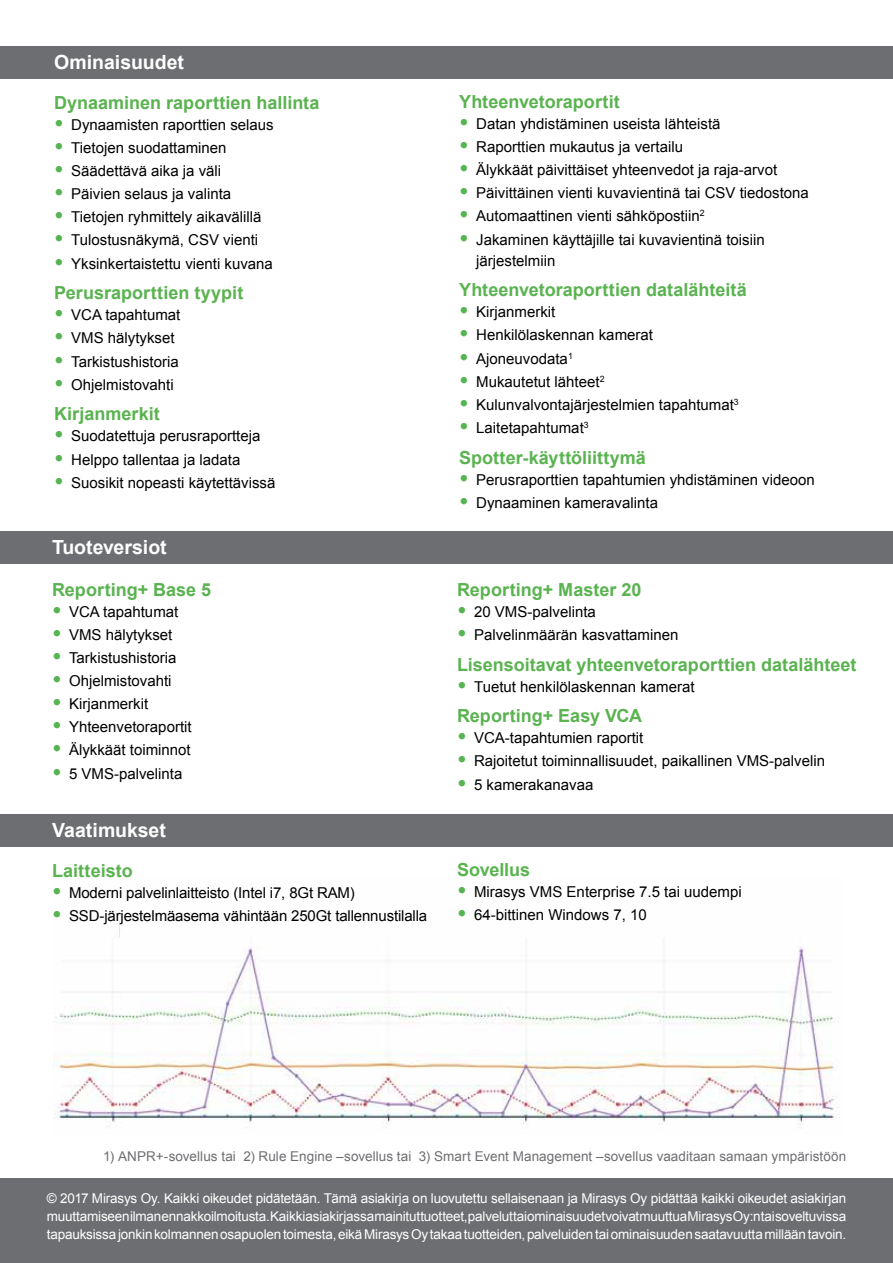
<style>
.page{position:relative;width:893px;height:1263px;background:#fff}
.page>*{position:absolute;margin:0;border:0;box-sizing:border-box;transform-origin:0 0}
.t1{font:700 19.5px "Arial";color:#fff}
.t2{font:700 18px "Arial";color:#5ab350}
.t3{font:15px/21px "Arial";color:#000}
.t4{font:13.5px/18px "Arial";letter-spacing:-.015em;color:#fff;text-align:justify}
.t5{font:13.5px "Arial";letter-spacing:.005em;color:#6d6e71}
.s1{font-weight:900;font-size:19.5px;color:#56b552}
</style>
<div class="page">
<div style="left:0;top:1178px;width:893px;height:85px;background:#6d6e71"></div>
<img style="left:53px;top:920px;width:787px;height:209px">
<div style="left:0;top:47px;width:893px;height:32px;background:#6d6e71"></div>
<div style="left:0;top:531px;width:893px;height:32px;background:#6d6e71"></div>
<div style="left:0;top:814px;width:893px;height:33px;background:#6d6e71"></div>
<h1 class="t1" style="left:54px;top:49px;width:131px">Ominaisuudet</h1>
<p class="t2" style="left:54px;top:90px;width:267px">Dynaaminen raporttien hallinta</p>
<p class="t3" style="left:54px;top:114px;width:221px"><span class="s1">•</span> Dynaamisten raporttien selaus</p>
<p class="t3" style="left:54px;top:137px;width:174px"><span class="s1">•</span> Tietojen suodattaminen</p>
<p class="t3" style="left:54px;top:160px;width:169px"><span class="s1">•</span> Säädettävä aika ja väli</p>
<p class="t3" style="left:54px;top:184px;width:179px"><span class="s1">•</span> Päivien selaus ja valinta</p>
<p class="t3" style="left:54px;top:207px;width:209px"><span class="s1">•</span> Tietojen ryhmittely aikavälillä</p>
<p class="t3" style="left:54px;top:230px;width:206px"><span class="s1">•</span> Tulostusnäkymä, CSV vienti</p>
<p class="t3" style="left:54px;top:253px;width:220px"><span class="s1">•</span> Yksinkertaistettu vienti kuvana</p>
<p class="t2" style="left:54px;top:281px;width:191px">Perusraporttien tyypit</p>
<p class="t3" style="left:54px;top:305px;width:128px"><span class="s1">•</span> VCA tapahtumat</p>
<p class="t3" style="left:54px;top:328px;width:122px"><span class="s1">•</span> VMS hälytykset</p>
<p class="t3" style="left:54px;top:351px;width:126px"><span class="s1">•</span> Tarkistushistoria</p>
<p class="t3" style="left:54px;top:374px;width:121px"><span class="s1">•</span> Ohjelmistovahti</p>
<p class="t2" style="left:54px;top:402px;width:107px">Kirjanmerkit</p>
<p class="t3" style="left:54px;top:426px;width:208px"><span class="s1">•</span> Suodatettuja perusraportteja</p>
<p class="t3" style="left:54px;top:449px;width:188px"><span class="s1">•</span> Helppo tallentaa ja ladata</p>
<p class="t3" style="left:54px;top:472px;width:223px"><span class="s1">•</span> Suosikit nopeasti käytettävissä</p>
<h1 class="t1" style="left:52px;top:534px;width:116px">Tuoteversiot</h1>
<p class="t2" style="left:52px;top:577px;width:161px">Reporting+ Base 5</p>
<p class="t3" style="left:52px;top:601px;width:128px"><span class="s1">•</span> VCA tapahtumat</p>
<p class="t3" style="left:52px;top:624px;width:122px"><span class="s1">•</span> VMS hälytykset</p>
<p class="t3" style="left:52px;top:647px;width:126px"><span class="s1">•</span> Tarkistushistoria</p>
<p class="t3" style="left:52px;top:670px;width:121px"><span class="s1">•</span> Ohjelmistovahti</p>
<p class="t3" style="left:52px;top:694px;width:98px"><span class="s1">•</span> Kirjanmerkit</p>
<p class="t3" style="left:52px;top:717px;width:141px"><span class="s1">•</span> Yhteenvetoraportit</p>
<p class="t3" style="left:52px;top:740px;width:140px"><span class="s1">•</span> Älykkäät toiminnot</p>
<p class="t3" style="left:52px;top:763px;width:132px"><span class="s1">•</span> 5 VMS-palvelinta</p>
<h1 class="t1" style="left:52px;top:817px;width:115px">Vaatimukset</h1>
<p class="t2" style="left:52px;top:859px;width:82px">Laitteisto</p>
<p class="t3" style="left:52px;top:882px;width:304px"><span class="s1">•</span> Moderni palvelinlaitteisto (Intel i7, 8Gt RAM)</p>
<p class="t3" style="left:52px;top:905px;width:377px"><span class="s1">•</span> SSD-järjestelmäasema vähintään 250Gt tallennustilalla</p>
<p class="t2" style="left:459px;top:90px;width:162px">Yhteenvetoraportit</p>
<p class="t3" style="left:459px;top:113px;width:263px"><span class="s1">•</span> Datan yhdistäminen useista lähteistä</p>
<p class="t3" style="left:459px;top:136px;width:225px"><span class="s1">•</span> Raporttien mukautus ja vertailu</p>
<p class="t3" style="left:459px;top:160px;width:319px"><span class="s1">•</span> Älykkäät päivittäiset yhteenvedot ja raja-arvot</p>
<p class="t3" style="left:459px;top:183px;width:351px"><span class="s1">•</span> Päivittäinen vienti kuvavientinä tai CSV tiedostona</p>
<p class="t3" style="left:459px;top:206px;width:247px"><span class="s1">•</span> Automaattinen vienti sähköpostiin<sup>2</sup></p>
<p class="t3" style="left:476px;top:229px;width:290px;text-indent:-17px"><span class="s1">•</span> Jakaminen käyttäjille tai kuvavientinä toisiin järjestelmiin</p>
<p class="t2" style="left:459px;top:278px;width:289px">Yhteenvetoraporttien datalähteitä</p>
<p class="t3" style="left:459px;top:302px;width:98px"><span class="s1">•</span> Kirjanmerkit</p>
<p class="t3" style="left:459px;top:325px;width:195px"><span class="s1">•</span> Henkilölaskennan kamerat</p>
<p class="t3" style="left:459px;top:348px;width:115px"><span class="s1">•</span> Ajoneuvodata<sup>1</sup></p>
<p class="t3" style="left:459px;top:371px;width:147px"><span class="s1">•</span> Mukautetut lähteet<sup>2</sup></p>
<p class="t3" style="left:459px;top:394px;width:281px"><span class="s1">•</span> Kulunvalvontajärjestelmien tapahtumat<sup>3</sup></p>
<p class="t3" style="left:459px;top:417px;width:131px"><span class="s1">•</span> Laitetapahtumat<sup>3</sup></p>
<p class="t2" style="left:459px;top:445px;width:188px">Spotter-käyttöliittymä</p>
<p class="t3" style="left:459px;top:469px;width:357px"><span class="s1">•</span> Perusraporttien tapahtumien yhdistäminen videoon</p>
<p class="t3" style="left:459px;top:492px;width:200px"><span class="s1">•</span> Dynaaminen kameravalinta</p>
<p class="t2" style="left:457px;top:577px;width:186px">Reporting+ Master 20</p>
<p class="t3" style="left:457px;top:601px;width:140px"><span class="s1">•</span> 20 VMS-palvelinta</p>
<p class="t3" style="left:457px;top:624px;width:223px"><span class="s1">•</span> Palvelinmäärän kasvattaminen</p>
<p class="t2" style="left:457px;top:652px;width:401px">Lisensoitavat yhteenvetoraporttien datalähteet</p>
<p class="t3" style="left:457px;top:676px;width:239px"><span class="s1">•</span> Tuetut henkilölaskennan kamerat</p>
<p class="t2" style="left:457px;top:704px;width:187px">Reporting+ Easy VCA</p>
<p class="t3" style="left:457px;top:728px;width:188px"><span class="s1">•</span> VCA-tapahtumien raportit</p>
<p class="t3" style="left:457px;top:751px;width:369px"><span class="s1">•</span> Rajoitetut toiminnallisuudet, paikallinen VMS-palvelin</p>
<p class="t3" style="left:457px;top:774px;width:138px"><span class="s1">•</span> 5 kamerakanavaa</p>
<p class="t2" style="left:457px;top:858px;width:75px">Sovellus</p>
<p class="t3" style="left:457px;top:881px;width:286px"><span class="s1">•</span> Mirasys VMS Enterprise 7.5 tai uudempi</p>
<p class="t3" style="left:457px;top:904px;width:191px"><span class="s1">•</span> 64-bittinen Windows 7, 10</p>
<p class="t5" style="left:103px;top:1147px;width:745px">1) ANPR+-sovellus tai 2) Rule Engine –sovellus tai 3) Smart Event Management –sovellus vaaditaan samaan ympäristöön</p>
<p class="t4" style="left:47px;top:1189px;width:801px">© 2017 Mirasys Oy. Kaikki oikeudet pidätetään. Tämä asiakirja on luovutettu sellaisenaan ja Mirasys Oy pidättää kaikki oikeudet asiakirjan muuttamiseen ilman ennakkoilmoitusta. Kaikki asiakirjassa mainitut tuotteet, palvelut tai ominaisuudet voivat muuttua Mirasys Oy:n tai soveltuvissa tapauksissa jonkin kolmannen osapuolen toimesta, eikä Mirasys Oy takaa tuotteiden, palveluiden tai ominaisuuden saatavuutta millään tavoin.</p>
</div>
